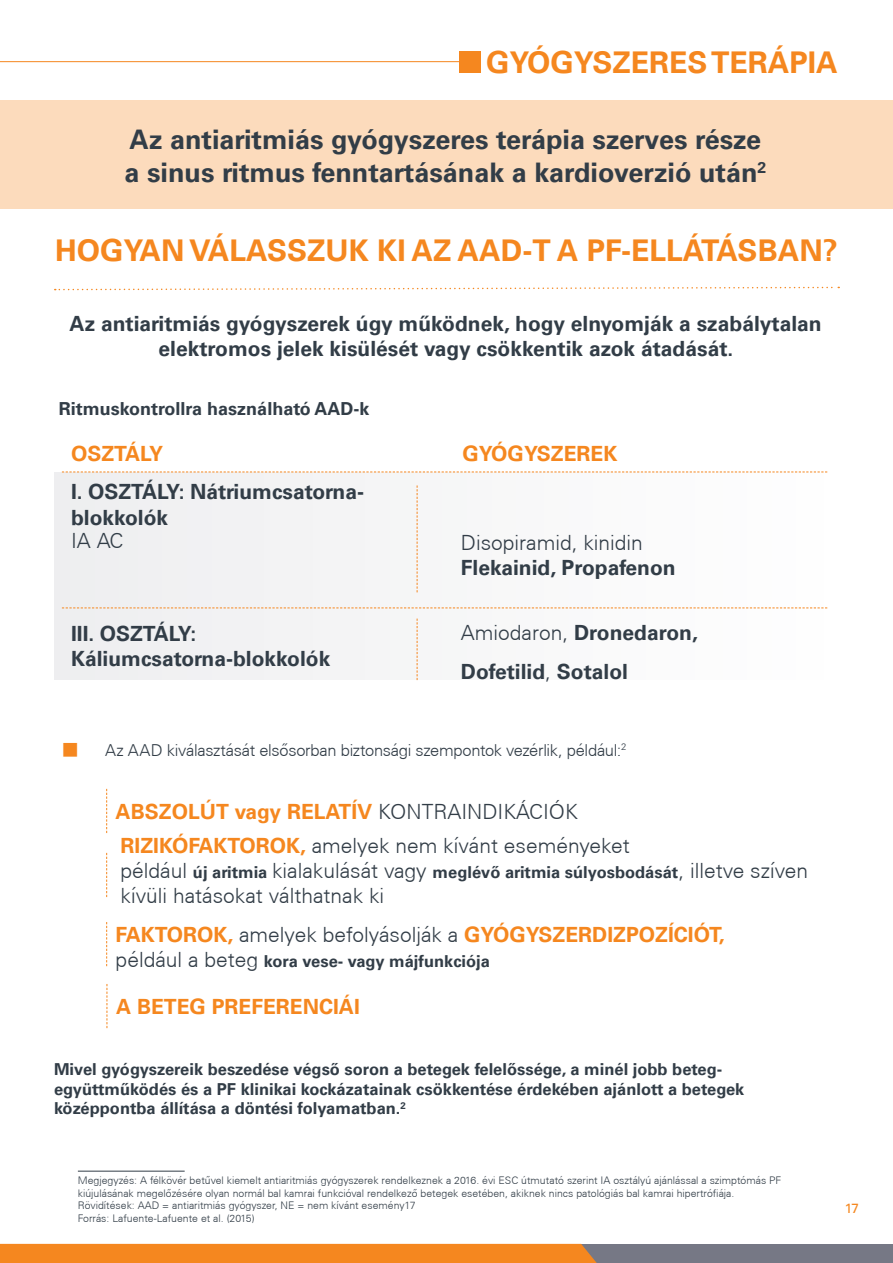
<style>
.page{position:relative;width:893px;height:1263px;background:#fff}
.page>*{position:absolute;margin:0;border:0;box-sizing:border-box;transform-origin:0 0}
.t1{font:700 30px "Univers";color:#f5871f}
.Subtitle{font:700 27px/32.4px "Univers";color:#323d47}
.Infographics_14pt{font:300 21px/25.2px "Univers CE";color:#323d47}
.Infographics_14pt-2{font:700 21px/25.2px "Univers";color:#323d47}
.Infographics_14pt-3{font:700 21px "Univers";color:#f5871f}
.Subtitle-2{font:700 21px/25.2px "Univers";color:#323d47;text-align:center}
.Infographics_14pt-4{font:700 18px "Univers";color:#323d47}
.Subtitle-3{font:700 16.5px/19.8px "Univers";color:#323d47}
.t2{font:300 16.5px "Univers CE";letter-spacing:-.02em;color:#323d47}
.Infographics_14pt-5{font:700 16.5px "Univers";color:#323d47}
.t3{font:13.5px "Univer Normal";color:#f5871f}
.References{font:300 10.5px/12.6px "Univers CE";color:#323d47}
.s1{font-family:"Univers CE";font-weight:300}
.s2{font-family:"Univers CE";font-weight:300;color:#323d47}
.s3{font-family:"Univers";font-weight:700;color:#f5871f}
.s4{font-family:"Univers";font-weight:700;font-size:16.5px}
.s5{font-family:"Univers CE";font-weight:300;font-size:21px}
</style>
<div class="page">
<div style="left:578px;top:1244px;width:315px;height:19px;background:#767885"></div>
<div style="left:0;top:1244px;width:597px;height:19px;background:#f5871f"></div>
<div style="left:54px;top:472px;width:785px;height:208px;background:#f6f7f7"></div>
<div style="left:0;top:100px;width:893px;height:108px;background:#fcdbbc"></div>
<svg style="left:55px;top:286px;width:784px;height:5px"></svg>
<svg style="left:62px;top:472px;width:765px;height:1px"></svg>
<svg style="left:62px;top:607px;width:765px;height:1px"></svg>
<svg style="left:417px;top:485px;width:1px;height:107px"></svg>
<svg style="left:417px;top:619px;width:1px;height:61px"></svg>
<svg style="left:106px;top:789px;width:1px;height:44px"></svg>
<svg style="left:106px;top:853px;width:1px;height:44px"></svg>
<svg style="left:106px;top:922px;width:1px;height:44px"></svg>
<svg style="left:107px;top:984px;width:1px;height:44px"></svg>
<hr style="left:0;top:61px;width:470px;height:1px;background:#f5871f">
<div style="left:459px;top:51px;width:21px;height:21px;background:#f5871f"></div>
<hr style="left:78px;top:1171px;width:107px;height:1px;background:#323d47">
<p class="t1" style="left:486px;top:44px;width:353px">GYÓGYSZERES TERÁPIA</p>
<p class="Subtitle" style="left:125px;top:124px;width:643px">Az antiaritmiás gyógyszeres terápia szerves része a sinus ritmus fenntartásának a kardioverzió után<sup>2</sup></p>
<p class="t1" style="left:55px;top:233px;width:784px">HOGYAN VÁLASSZUK KI AZ AAD-T A PF-ELLÁTÁSBAN?</p>
<p class="Subtitle-2" style="left:70px;top:311px;width:754px">Az antiaritmiás gyógyszerek úgy működnek, hogy elnyomják a szabálytalan elektromos jelek kisülését vagy csökkentik azok átadását.</p>
<p class="Infographics_14pt-4" style="left:59px;top:398px;width:312px">Ritmuskontrollra használható AAD-k</p>
<p class="Infographics_14pt-3" style="left:71px;top:441px;width:94px">OSZTÁLY</p>
<p class="Infographics_14pt-3" style="left:463px;top:441px;width:156px">GYÓGYSZEREK</p>
<p class="Infographics_14pt-2" style="left:71px;top:479px;width:295px">I. OSZTÁLY: Nátriumcsatorna&shy;blokkolók</p>
<p class="Infographics_14pt" style="left:71px;top:528px;width:54px">IA AC</p>
<p class="Infographics_14pt" style="left:461px;top:530px;width:184px">Disopiramid, kinidin</p>
<p class="Infographics_14pt-2" style="left:461px;top:555px;width:216px">Flekainid, Propafenon</p>
<p class="Infographics_14pt-2" style="left:71px;top:621px;width:127px">III. OSZTÁLY:</p>
<p class="Infographics_14pt-2" style="left:71px;top:646px;width:261px">Káliumcsatorna-blokkolók</p>
<p class="Infographics_14pt-2" style="left:461px;top:613px;width:239px;line-height:39px"><span class="s1">Amiodaron,</span> Dronedaron,<br>Dofetilid<span class="s1">,</span> Sotalol</p>
<p class="t2" style="left:105px;top:741px;width:523px">Az AAD kiválasztását elsősorban biztonsági szempontok vezérlik, például:<sup>2</sup></p>
<p class="Infographics_14pt-3" style="left:116px;top:799px;width:464px">ABSZOLÚT vagy RELATÍV <span class="s2">KONTRAINDIKÁCIÓK</span></p>
<p class="Infographics_14pt" style="left:121px;top:833px;width:511px"><span class="s3">RIZIKÓFAKTOROK,</span> amelyek nem kívánt eseményeket</p>
<p class="Infographics_14pt" style="left:121px;top:858px;width:689px">például <span class="s4">új aritmia</span> kialakulását vagy <span class="s4">meglévő aritmia súlyosbodását</span>, illetve szíven kívüli hatásokat válthatnak ki</p>
<p class="Infographics_14pt-3" style="left:116px;top:922px;width:611px">FAKTOROK, <span class="s2">amelyek befolyásolják a</span> GYÓGYSZERDIZPOZÍCIÓT,</p>
<p class="Infographics_14pt-5" style="left:116px;top:951px;width:376px"><span class="s5">például a beteg</span> kora vese- vagy májfunkciója</p>
<p class="Infographics_14pt-3" style="left:116px;top:994px;width:245px">A BETEG PREFERENCIÁI</p>
<p class="Subtitle-3" style="left:54px;top:1059px;width:692px">Mivel gyógyszereik beszedése végső soron a betegek felelőssége, a minél jobb beteg&shy;együttműködés és a PF klinikai kockázatainak csökkentése érdekében ajánlott a betegek középpontba állítása a döntési folyamatban.<sup>2</sup></p>
<p class="References" style="left:78px;top:1174px;width:705px">Megjegyzés: A félkövér betűvel kiemelt antiaritmiás gyógyszerek rendelkeznek a 2016. évi ESC útmutató szerint IA osztályú ajánlással a szimptómás PF kiújulásának megelőzésére olyan normál bal kamrai funkcióval rendelkező betegek esetében, akiknek nincs patológiás bal kamrai hipertrófiája.</p>
<p class="References" style="left:78px;top:1199px;width:339px">Rövidítések: AAD = antiaritmiás gyógyszer, NE = nem kívánt esemény17</p>
<p class="References" style="left:78px;top:1212px;width:178px">Forrás: Lafuente-Lafuente et al. (2015)</p>
<p class="t3" style="left:845px;top:1200px;width:16px">17</p>
</div>
